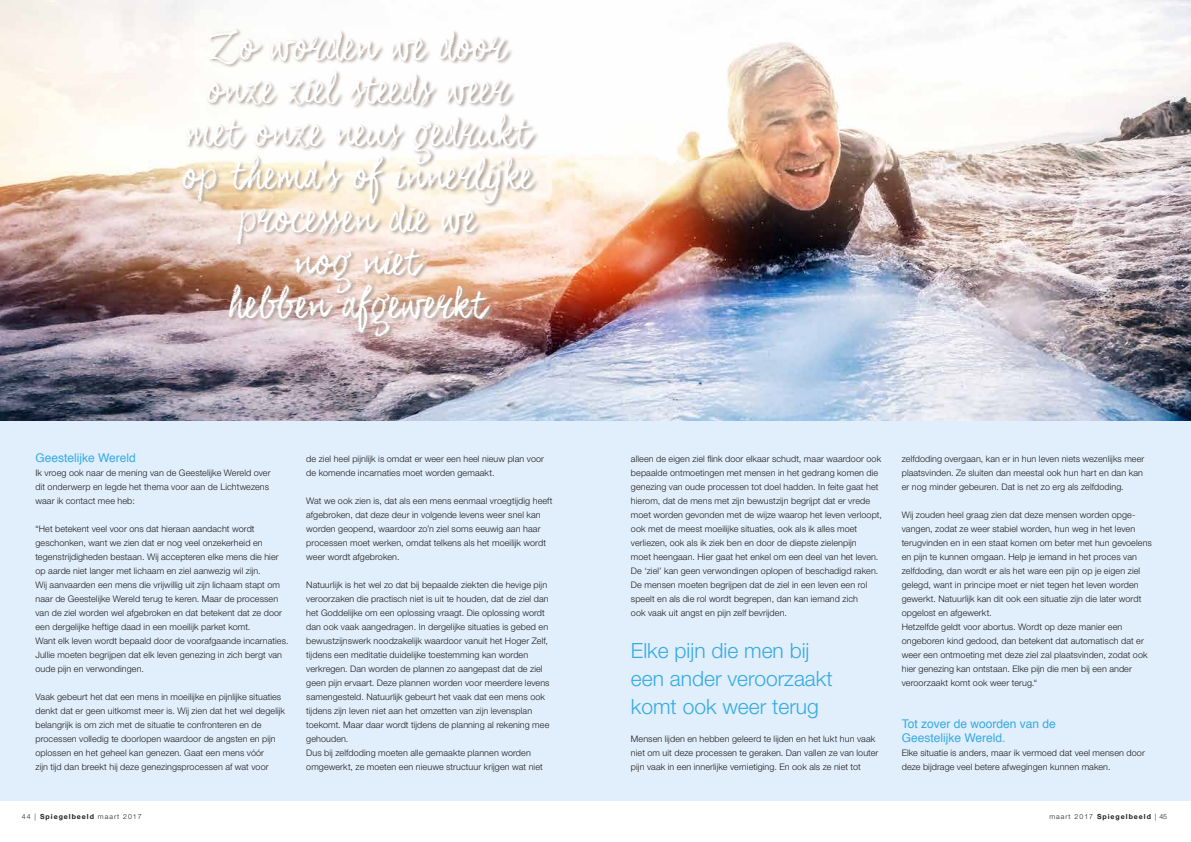
<style>
.page{position:relative;width:1191px;height:842px;background:#fff}
.page>*{position:absolute;margin:0;border:0;box-sizing:border-box;transform-origin:0 0}
.t1{font:38px/43px "Coalhand Luke CG";letter-spacing:-.02em;color:#fff;text-align:center}
.t2{font:300 21px/28px "Helvetica Neue";color:#35abe2}
.t3{font:12px/14px "Helvetica";color:#35abe2}
.t4{font:300 9px/14px "Helvetica Neue";letter-spacing:.01em;color:#1d1d1b}
.t5{font:300 7px "Helvetica Neue";letter-spacing:.14em;color:#1d1d1b}
.s1{font-weight:700}
</style>
<div class="page">
<div style="left:0;top:418px;width:1190px;height:383px;background:#e1eefb"></div>
<img style="left:0;top:1px;width:1190px;height:419px">
<img style="left:182px;top:28px;width:357px;height:313px">
<h1 class="t1" style="left:181px;top:24px;width:353px">Zo worden we door onze ziel steeds weer met onze neus gedrukt op thema’s of innerlijke processen die we<br>nog niet<br>hebben afgewerkt</h1>
<h3 class="t3" style="left:35px;top:452px;width:102px">Geestelijke Wereld</h3>
<p class="t4" style="left:35px;top:466px;width:237px">Ik vroeg ook naar de mening van de Geestelijke Wereld over dit onderwerp en legde het thema voor aan de Lichtwezens waar ik contact mee heb:</p>
<p class="t4" style="left:35px;top:522px;width:255px">“Het betekent veel voor ons dat hieraan aandacht wordt geschonken, want we zien dat er nog veel onzekerheid en tegenstrijdigheden bestaan. Wij accepteren elke mens die hier op aarde niet langer met lichaam en ziel aanwezig wil zijn.<br>Wij aanvaarden een mens die vrijwillig uit zijn lichaam stapt om naar de Geestelijke Wereld terug te keren. Maar de processen van de ziel worden wel afgebroken en dat betekent dat ze door een dergelijke heftige daad in een moeilijk parket komt.<br>Want elk leven wordt bepaald door de voorafgaande incarnaties.<br>Jullie moeten begrijpen dat elk leven genezing in zich bergt van oude pijn en verwondingen.</p>
<p class="t4" style="left:35px;top:690px;width:251px">Vaak gebeurt het dat een mens in moeilijke en pijnlijke situaties denkt dat er geen uitkomst meer is. Wij zien dat het wel degelijk belangrijk is om zich met de situatie te confronteren en de processen volledig te doorlopen waardoor de angsten en pijn oplossen en het geheel kan genezen. Gaat een mens vóór<br>zijn tijd dan breekt hij deze genezingsprocessen af wat voor</p>
<p class="t4" style="left:306px;top:452px;width:239px">de ziel heel pijnlijk is omdat er weer een heel nieuw plan voor de komende incarnaties moet worden gemaakt.</p>
<p class="t4" style="left:306px;top:494px;width:248px">Wat we ook zien is, dat als een mens eenmaal vroegtijdig heeft afgebroken, dat deze deur in volgende levens weer snel kan worden geopend, waardoor zo’n ziel soms eeuwig aan haar processen moet werken, omdat telkens als het moeilijk wordt weer wordt afgebroken.</p>
<p class="t4" style="left:306px;top:578px;width:245px">Natuurlijk is het wel zo dat bij bepaalde ziekten die hevige pijn veroorzaken die practisch niet is uit te houden, dat de ziel dan het Goddelijke om een oplossing vraagt. Die oplossing wordt dan ook vaak aangedragen. In dergelijke situaties is gebed en bewustzijnswerk noodzakelijk waardoor vanuit het Hoger Zelf, tijdens een meditatie duidelijke toestemming kan worden verkregen. Dan worden de plannen zo aangepast dat de ziel geen pijn ervaart. Deze plannen worden voor meerdere levens samengesteld. Natuurlijk gebeurt het vaak dat een mens ook tijdens zijn leven niet aan het omzetten van zijn levensplan toekomt. Maar daar wordt tijdens de planning al rekening mee gehouden.<br>Dus bij zelfdoding moeten alle gemaakte plannen worden omgewerkt, ze moeten een nieuwe structuur krijgen wat niet</p>
<p class="t4" style="left:631px;top:452px;width:252px">alleen de eigen ziel flink door elkaar schudt, maar waardoor ook bepaalde ontmoetingen met mensen in het gedrang komen die genezing van oude processen tot doel hadden. In feite gaat het hierom, dat de mens met zijn bewustzijn begrijpt dat er vrede moet worden gevonden met de wijze waarop het leven verloopt, ook met de meest moeilijke situaties, ook als ik alles moet verliezen, ook als ik ziek ben en door de diepste zielenpijn<br>moet heengaan. Hier gaat het enkel om een deel van het leven.<br>De ‘ziel’ kan geen verwondingen oplopen of beschadigd raken.<br>De mensen moeten begrijpen dat de ziel in een leven een rol speelt en als die rol wordt begrepen, dan kan iemand zich<br>ook vaak uit angst en pijn zelf bevrijden.</p>
<h2 class="t2" style="left:631px;top:636px;width:203px">Elke pijn die men bij een ander veroorzaakt komt ook weer terug</h2>
<p class="t4" style="left:631px;top:732px;width:249px">Mensen lijden en hebben geleerd te lijden en het lukt hun vaak niet om uit deze processen te geraken. Dan vallen ze van louter pijn vaak in een innerlijke vernietiging. En ook als ze niet tot</p>
<p class="t4" style="left:901px;top:452px;width:244px">zelfdoding overgaan, kan er in hun leven niets wezenlijks meer plaatsvinden. Ze sluiten dan meestal ook hun hart en dan kan er nog minder gebeuren. Dat is net zo erg als zelfdoding.</p>
<p class="t4" style="left:901px;top:508px;width:252px">Wij zouden heel graag zien dat deze mensen worden opge&shy;vangen, zodat ze weer stabiel worden, hun weg in het leven terugvinden en in een staat komen om beter met hun gevoelens en pijn te kunnen omgaan. Help je iemand in het proces van zelfdoding, dan wordt er als het ware een pijn op je eigen ziel gelegd, want in principe moet er niet tegen het leven worden gewerkt. Natuurlijk kan dit ook een situatie zijn die later wordt opgelost en afgewerkt.<br>Hetzelfde geldt voor abortus. Wordt op deze manier een ongeboren kind gedood, dan betekent dat automatisch dat er weer een ontmoeting met deze ziel zal plaatsvinden, zodat ook hier genezing kan ontstaan. Elke pijn die men bij een ander veroorzaakt komt ook weer terug.“</p>
<h3 class="t3" style="left:901px;top:718px;width:156px">Tot zover de woorden van de<br>Geestelijke Wereld.</h3>
<p class="t4" style="left:901px;top:746px;width:244px">Elke situatie is anders, maar ik vermoed dat veel mensen door deze bijdrage veel betere afwegingen kunnen maken.</p>
<p class="t5" style="left:22px;top:812px;width:121px">44 | <span class="s1">Spiegelbeeld</span> maart 2017</p>
<p class="t5" style="left:1049px;top:812px;width:119px">maart 2017 <span class="s1">Spiegelbeeld</span> | 45</p>
</div>
